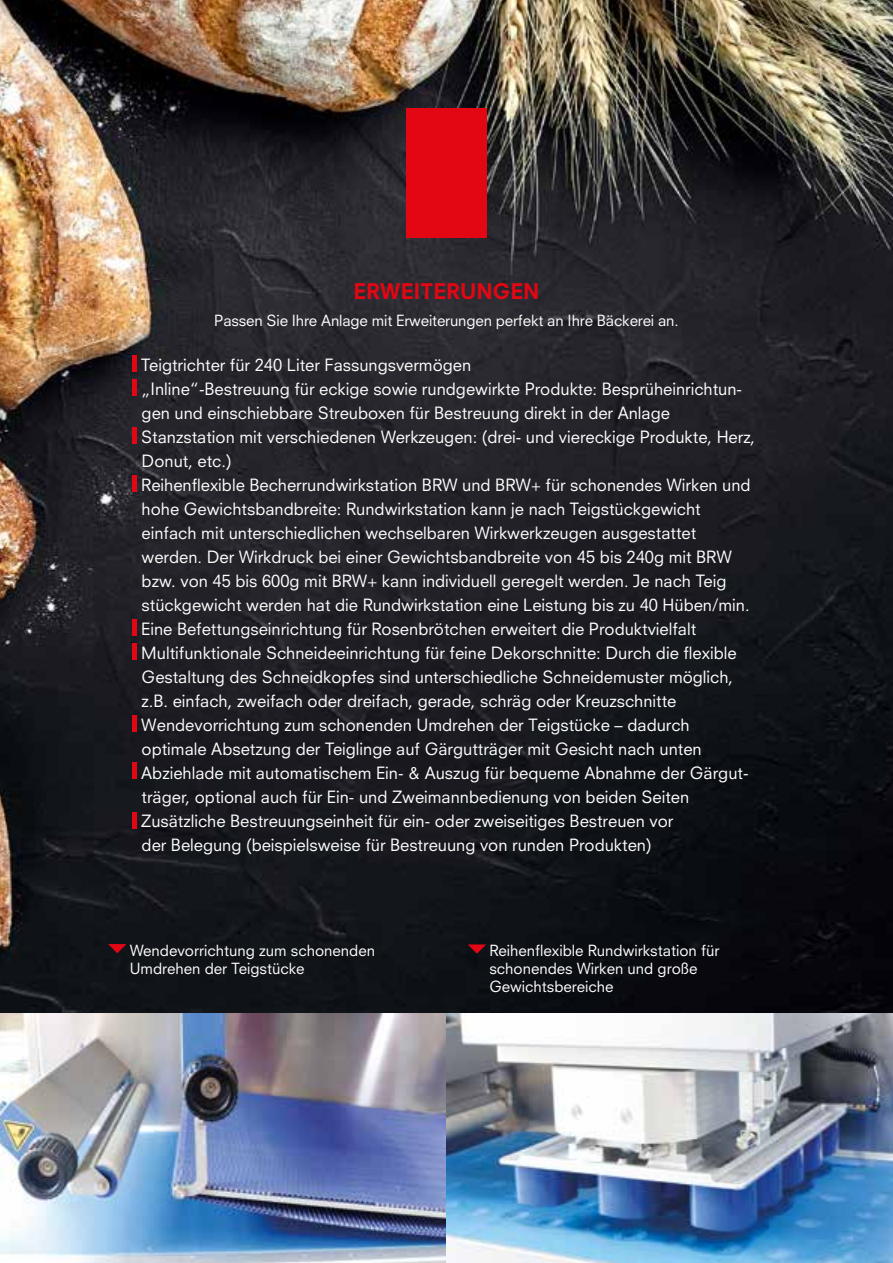
<style>
.page{position:relative;width:893px;height:1263px;background:#fff}
.page>*{position:absolute;margin:0;border:0;box-sizing:border-box;transform-origin:0 0}
.t1{font:800 21px "Neuzeit S";color:#e30613}
.t2{font:16.5px/24px "Neuzeit S";color:#fff}
.t3{font:15px/18px "Neuzeit S";color:#fff}
</style>
<div class="page">
<img style="left:0;top:0;width:893px;height:1014px">
<div style="left:406px;top:108px;width:81px;height:130px;background:#e30613"></div>
<div style="left:132px;top:356px;width:5px;height:16px;background:#e30613"></div>
<div style="left:132px;top:380px;width:5px;height:16px;background:#e30613"></div>
<div style="left:132px;top:428px;width:5px;height:16px;background:#e30613"></div>
<div style="left:132px;top:476px;width:5px;height:16px;background:#e30613"></div>
<div style="left:132px;top:620px;width:5px;height:16px;background:#e30613"></div>
<div style="left:132px;top:644px;width:5px;height:16px;background:#e30613"></div>
<div style="left:132px;top:716px;width:5px;height:16px;background:#e30613"></div>
<div style="left:132px;top:763px;width:5px;height:16px;background:#e30613"></div>
<div style="left:132px;top:812px;width:5px;height:16px;background:#e30613"></div>
<img style="left:0;top:1014px;width:893px;height:249px">
<svg style="left:468px;top:944px;width:18px;height:10px"></svg>
<svg style="left:108px;top:944px;width:18px;height:9px"></svg>
<p class="t1" style="left:353px;top:278px;width:188px">ERWEITERUNGEN</p>
<p class="t3" style="left:214px;top:311px;width:466px">Passen Sie Ihre Anlage mit Erweiterungen perfekt an Ihre Bäckerei an.</p>
<p class="t2" style="left:141px;top:353px;width:615px">Teigtrichter für 240 Liter Fassungsvermögen<br>„Inline“-Bestreuung für eckige sowie rundgewirkte Produkte: Besprüheinrichtun&shy;gen und einschiebbare Streuboxen für Bestreuung direkt in der Anlage Stanzstation mit verschiedenen Werkzeugen: (drei- und viereckige Produkte, Herz, Donut, etc.)<br>Reihenflexible Becherrundwirkstation BRW und BRW+ für schonendes Wirken und hohe Gewichtsbandbreite: Rundwirkstation kann je nach Teigstückgewicht einfach mit unterschiedlichen wechselbaren Wirkwerkzeugen ausgestattet werden. Der Wirkdruck bei einer Gewichtsbandbreite von 45 bis 240g mit BRW bzw. von 45 bis 600g mit BRW+ kann individuell geregelt werden. Je nach Teig stückgewicht werden hat die Rundwirkstation eine Leistung bis zu 40 Hüben/min.<br>Eine Befettungseinrichtung für Rosenbrötchen erweitert die Produktvielfalt Multifunktionale Schneideeinrichtung für feine Dekorschnitte: Durch die flexible Gestaltung des Schneidkopfes sind unterschiedliche Schneidemuster möglich, z.B. einfach, zweifach oder dreifach, gerade, schräg oder Kreuzschnitte Wendevorrichtung zum schonenden Umdrehen der Teigstücke – dadurch optimale Absetzung der Teiglinge auf Gärgutträger mit Gesicht nach unten Abziehlade mit automatischem Ein- &amp; Auszug für bequeme Abnahme der Gärgut&shy;träger, optional auch für Ein- und Zweimannbedienung von beiden Seiten Zusätzliche Bestreuungseinheit für ein- oder zweiseitiges Bestreuen vor<br>der Belegung (beispielsweise für Bestreuung von runden Produkten)</p>
<p class="t3" style="left:130px;top:941px;width:247px">Wendevorrichtung zum schonenden<br>Umdrehen der Teigstücke</p>
<p class="t3" style="left:489px;top:941px;width:232px">Reihenflexible Rundwirkstation für schonendes Wirken und große<br>Gewichtsbereiche</p>
</div>
